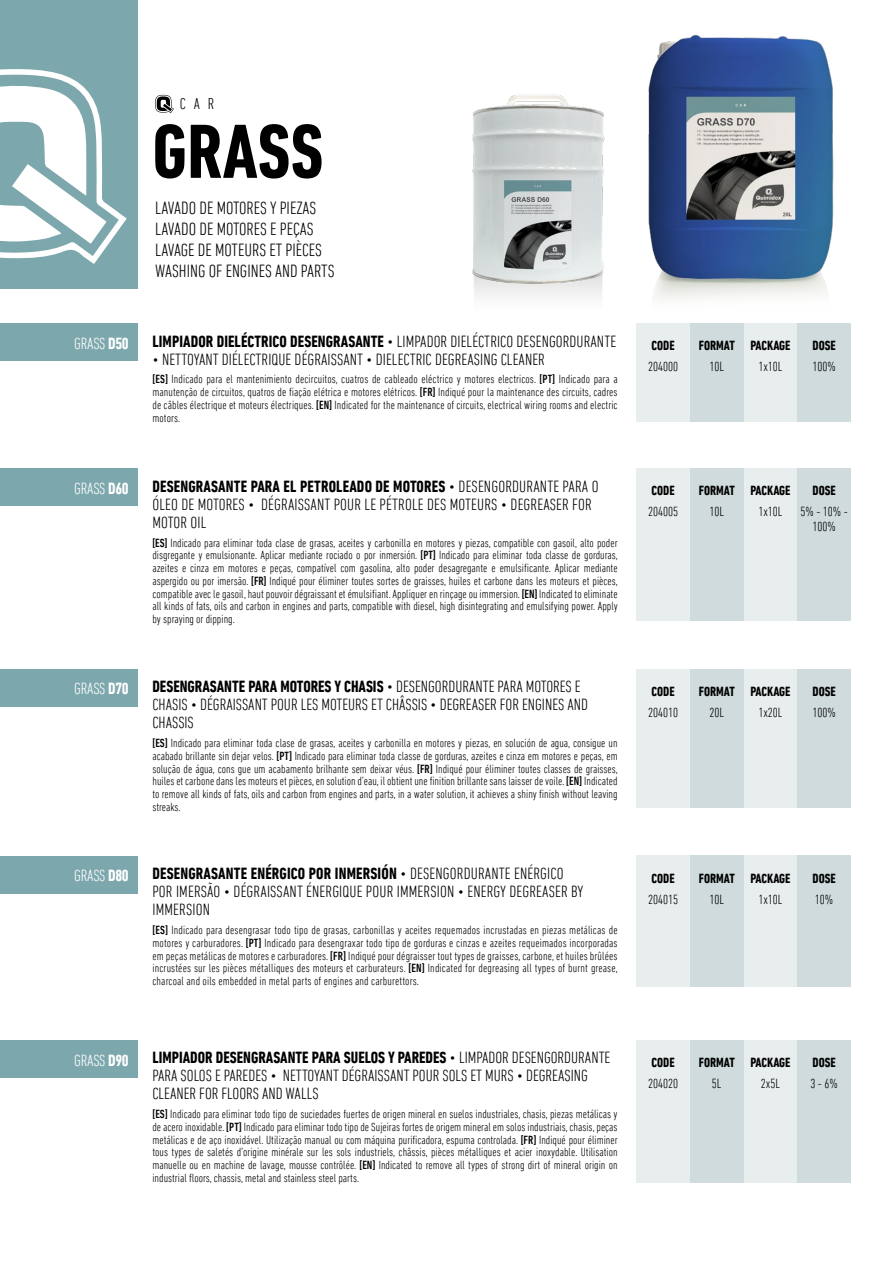
<style>
.page{position:relative;width:893px;height:1263px;background:#fff}
.page>*{position:absolute;margin:0;border:0;box-sizing:border-box;transform-origin:0 0}
.t1{font:700 condensed 78px "DIN Next LT Pro";color:#000}
.t2{font:300 condensed 18px/21px "DIN Next LT Pro";color:#000}
.t3{font:300 condensed 16.5px/18px "DIN Next LT Pro";letter-spacing:.005em;color:#000}
.t4{font:300 condensed 16.5px "DIN Next LT Pro";letter-spacing:-.015em;color:#fff}
.t5{font:300 condensed 15.9px "DIN Next LT Pro";color:#000}
.t6{font:700 condensed 13.5px "DIN Next LT Pro";color:#000}
.t7{font:300 condensed 13.5px/15px "DIN Next LT Pro";color:#000;text-align:center}
.t8{font:300 condensed 12px/12.8px "DIN Next LT Pro";color:#000;text-align:justify}
.s1{font-weight:700}
.s2{font-weight:500}
</style>
<div class="page">
<img style="left:472px;top:94px;width:130px;height:203px">
<div style="left:0;top:0;width:137px;height:288px;background:#7ca7ad"></div>
<svg style="left:0;top:69px;width:127px;height:195px"></svg>
<svg style="left:155px;top:95px;width:19px;height:18px"></svg>
<svg style="left:163px;top:104px;width:9px;height:7px"></svg>
<div style="left:797px;top:323px;width:54px;height:98px;background:#cfdbdd"></div>
<div style="left:744px;top:323px;width:53px;height:98px;background:#e8edee"></div>
<div style="left:690px;top:323px;width:54px;height:98px;background:#cfdbdd"></div>
<div style="left:636px;top:323px;width:54px;height:98px;background:#e8edee"></div>
<div style="left:0;top:323px;width:137px;height:38px;background:#7ca7ad"></div>
<div style="left:797px;top:468px;width:54px;height:153px;background:#cfdbdd"></div>
<div style="left:744px;top:468px;width:53px;height:153px;background:#e8edee"></div>
<div style="left:690px;top:468px;width:54px;height:153px;background:#cfdbdd"></div>
<div style="left:636px;top:468px;width:54px;height:153px;background:#e8edee"></div>
<div style="left:0;top:469px;width:137px;height:37px;background:#7ca7ad"></div>
<div style="left:797px;top:669px;width:54px;height:138px;background:#cfdbdd"></div>
<div style="left:744px;top:669px;width:53px;height:138px;background:#e8edee"></div>
<div style="left:690px;top:669px;width:54px;height:138px;background:#cfdbdd"></div>
<div style="left:636px;top:669px;width:54px;height:138px;background:#e8edee"></div>
<div style="left:0;top:669px;width:137px;height:37px;background:#7ca7ad"></div>
<div style="left:797px;top:856px;width:54px;height:131px;background:#cfdbdd"></div>
<div style="left:744px;top:856px;width:53px;height:131px;background:#e8edee"></div>
<div style="left:690px;top:856px;width:54px;height:131px;background:#cfdbdd"></div>
<div style="left:636px;top:856px;width:54px;height:131px;background:#e8edee"></div>
<div style="left:0;top:856px;width:137px;height:37px;background:#7ca7ad"></div>
<div style="left:797px;top:1040px;width:54px;height:143px;background:#cfdbdd"></div>
<div style="left:744px;top:1040px;width:53px;height:143px;background:#e8edee"></div>
<div style="left:690px;top:1040px;width:54px;height:143px;background:#cfdbdd"></div>
<div style="left:636px;top:1040px;width:54px;height:143px;background:#e8edee"></div>
<div style="left:0;top:1040px;width:137px;height:38px;background:#7ca7ad"></div>
<img style="left:602px;top:34px;width:232px;height:265px">
<h3 class="t5" style="left:180px;top:94px;width:36px">CAR</h3>
<h1 class="t1" style="left:152px;top:107px;width:173px">GRASS</h1>
<h2 class="t2" style="left:155px;top:197px;width:181px">LAVADO DE MOTORES Y PIEZAS<br>LAVADO DE MOTORES E PEÇAS<br>LAVAGE DE MOTEURS ET PIÈCES<br>WASHING OF ENGINES AND PARTS</h2>
<h3 class="t4" style="left:74px;top:334px;width:56px">GRASS <span class="s1">D50</span></h3>
<h3 class="t3" style="left:152px;top:332px;width:465px"><span class="s1">LIMPIADOR DIELÉCTRICO DESENGRASANTE</span> • LIMPADOR DIELÉCTRICO DESENGORDURANTE</h3>
<h3 class="t3" style="left:152px;top:350px;width:394px">• NETTOYANT DIÉLECTRIQUE DÉGRAISSANT • DIELECTRIC DEGREASING CLEANER</h3>
<p class="t8" style="left:152px;top:373px;width:467px"><span class="s2">[ES]</span> Indicado para el mantenimiento decircuitos, cuatros de cableado eléctrico y motores electricos. <span class="s2">[PT]</span> Indicado para a manutenção de circuitos, quatros de fiação elétrica e motores elétricos. <span class="s2">[FR]</span> Indiqué pour la maintenance des circuits, cadres de câbles électrique et moteurs électriques. <span class="s2">[EN]</span> Indicated for the maintenance of circuits, electrical wiring rooms and electric motors.</p>
<p class="t6" style="left:652px;top:338px;width:25px">CODE</p>
<p class="t7" style="left:648px;top:359px;width:32px">204000</p>
<p class="t6" style="left:699px;top:338px;width:37px">FORMAT</p>
<p class="t7" style="left:709px;top:359px;width:16px">10L</p>
<p class="t6" style="left:750px;top:338px;width:42px">PACKAGE</p>
<p class="t7" style="left:758px;top:359px;width:26px">1x10L</p>
<p class="t6" style="left:812px;top:338px;width:25px">DOSE</p>
<p class="t7" style="left:812px;top:359px;width:25px">100%</p>
<h3 class="t4" style="left:74px;top:479px;width:56px">GRASS <span class="s1">D60</span></h3>
<h3 class="t3" style="left:152px;top:477px;width:448px"><span class="s1">DESENGRASANTE PARA EL PETROLEADO DE MOTORES</span> • DESENGORDURANTE PARA O<br>ÓLEO DE MOTORES • DÉGRAISSANT POUR LE PÉTROLE DES MOTEURS • DEGREASER FOR<br>MOTOR OIL</h3>
<p class="t8" style="left:152px;top:536px;width:467px"><span class="s2">[ES]</span> Indicado para eliminar toda clase de grasas, aceites y carbonilla en motores y piezas, compatible con gasoil, alto poder disgregante y emulsionante. Aplicar mediante rociado o por inmersión. <span class="s2">[PT]</span> Indicado para eliminar toda classe de gorduras, azeites e cinza em motores e peças, compatível com gasolina, alto poder desagregante e emulsificante. Aplicar mediante aspergido ou por imersão. <span class="s2">[FR]</span> Indiqué pour éliminer toutes sortes de graisses, huiles et carbone dans les moteurs et pièces, compatible avec le gasoil, haut pouvoir dégraissant et émulsifiant. Appliquer en rinçage ou immersion. <span class="s2">[EN]</span> Indicated to eliminate all kinds of fats, oils and carbon in engines and parts, compatible with diesel, high disintegrating and emulsifying power. Apply by spraying or dipping.</p>
<p class="t6" style="left:652px;top:483px;width:25px">CODE</p>
<p class="t7" style="left:648px;top:504px;width:32px">204005</p>
<p class="t6" style="left:699px;top:483px;width:37px">FORMAT</p>
<p class="t7" style="left:709px;top:504px;width:16px">10L</p>
<p class="t6" style="left:750px;top:483px;width:42px">PACKAGE</p>
<p class="t7" style="left:758px;top:504px;width:26px">1x10L</p>
<p class="t6" style="left:812px;top:483px;width:25px">DOSE</p>
<p class="t7" style="left:800px;top:504px;width:49px">5% - 10% -<br>100%</p>
<h3 class="t4" style="left:74px;top:679px;width:56px">GRASS <span class="s1">D70</span></h3>
<h3 class="t3" style="left:152px;top:677px;width:437px"><span class="s1">DESENGRASANTE PARA MOTORES Y CHASIS</span> • DESENGORDURANTE PARA MOTORES E<br>CHASIS • DÉGRAISSANT POUR LES MOTEURS ET CHÂSSIS • DEGREASER FOR ENGINES AND<br>CHASSIS</h3>
<p class="t8" style="left:152px;top:736px;width:467px"><span class="s2">[ES]</span> Indicado para eliminar toda clase de grasas, aceites y carbonilla en motores y piezas, en solución de agua, consigue un acabado brillante sin dejar velos. <span class="s2">[PT]</span> Indicado para eliminar toda classe de gorduras, azeites e cinza em motores e peças, em solução de água, cons gue um acabamento brilhante sem deixar véus. <span class="s2">[FR]</span> Indiqué pour éliminer toutes classes de graisses, huiles et carbone dans les moteurs et pièces, en solution d’eau, il obtient une finition brillante sans laisser de voile. <span class="s2">[EN]</span> Indicated to remove all kinds of fats, oils and carbon from engines and parts, in a water solution, it achieves a shiny finish without leaving streaks.</p>
<p class="t6" style="left:652px;top:683px;width:25px">CODE</p>
<p class="t7" style="left:648px;top:704px;width:32px">204010</p>
<p class="t6" style="left:699px;top:683px;width:37px">FORMAT</p>
<p class="t7" style="left:709px;top:704px;width:16px">20L</p>
<p class="t6" style="left:750px;top:683px;width:42px">PACKAGE</p>
<p class="t7" style="left:758px;top:704px;width:26px">1x20L</p>
<p class="t6" style="left:812px;top:683px;width:25px">DOSE</p>
<p class="t7" style="left:812px;top:704px;width:25px">100%</p>
<h3 class="t4" style="left:74px;top:866px;width:56px">GRASS <span class="s1">D80</span></h3>
<h3 class="t3" style="left:152px;top:864px;width:432px"><span class="s1">DESENGRASANTE ENÉRGICO POR INMERSIÓN</span> • DESENGORDURANTE ENÉRGICO<br>POR IMERSÃO • DÉGRAISSANT ÉNERGIQUE POUR IMMERSION • ENERGY DEGREASER BY<br>IMMERSION</h3>
<p class="t8" style="left:152px;top:923px;width:467px"><span class="s2">[ES]</span> Indicado para desengrasar todo tipo de grasas, carbonillas y aceites requemados incrustadas en piezas metálicas de motores y carburadores. <span class="s2">[PT]</span> Indicado para desengraxar todo tipo de gorduras e cinzas e azeites requeimados incorporadas em peças metálicas de motores e carburadores. <span class="s2">[FR]</span> Indiqué pour dégraisser tout types de graisses, carbone, et huiles brûlées incrustées sur les pièces métalliques des moteurs et carburateurs. <span class="s2">[EN]</span> Indicated for degreasing all types of burnt grease, charcoal and oils embedded in metal parts of engines and carburettors.</p>
<p class="t6" style="left:652px;top:870px;width:25px">CODE</p>
<p class="t7" style="left:648px;top:891px;width:32px">204015</p>
<p class="t6" style="left:699px;top:870px;width:37px">FORMAT</p>
<p class="t7" style="left:709px;top:891px;width:16px">10L</p>
<p class="t6" style="left:750px;top:870px;width:42px">PACKAGE</p>
<p class="t7" style="left:758px;top:891px;width:26px">1x10L</p>
<p class="t6" style="left:812px;top:870px;width:25px">DOSE</p>
<p class="t7" style="left:815px;top:891px;width:20px">10%</p>
<h3 class="t4" style="left:74px;top:1050px;width:56px">GRASS <span class="s1">D90</span></h3>
<h3 class="t3" style="left:152px;top:1049px;width:459px"><span class="s1">LIMPIADOR DESENGRASANTE PARA SUELOS Y PAREDES</span> • LIMPADOR DESENGORDURANTE<br>PARA SOLOS E PAREDES • NETTOYANT DÉGRAISSANT POUR SOLS ET MURS • DEGREASING<br>CLEANER FOR FLOORS AND WALLS</h3>
<p class="t8" style="left:152px;top:1107px;width:467px"><span class="s2">[ES]</span> Indicado para eliminar todo tipo de suciedades fuertes de origen mineral en suelos industriales, chasis, piezas metálicas y de acero inoxidable. <span class="s2">[PT]</span> Indicado para eliminar todo tipo de Sujeiras fortes de origem mineral em solos industriais, chasis, peças metálicas e de aço inoxidável. Utilização manual ou com máquina purificadora, espuma controlada. <span class="s2">[FR]</span> Indiqué pour éliminer tous types de saletés d’origine minérale sur les sols industriels, châssis, pièces métalliques et acier inoxydable. Utilisation manuelle ou en machine de lavage, mousse contrôlée. <span class="s2">[EN]</span> Indicated to remove all types of strong dirt of mineral origin on industrial floors, chassis, metal and stainless steel parts.</p>
<p class="t6" style="left:652px;top:1054px;width:25px">CODE</p>
<p class="t7" style="left:648px;top:1075px;width:32px">204020</p>
<p class="t6" style="left:699px;top:1054px;width:37px">FORMAT</p>
<p class="t7" style="left:712px;top:1075px;width:11px">5L</p>
<p class="t6" style="left:750px;top:1054px;width:42px">PACKAGE</p>
<p class="t7" style="left:761px;top:1075px;width:21px">2x5L</p>
<p class="t6" style="left:812px;top:1054px;width:25px">DOSE</p>
<p class="t7" style="left:810px;top:1075px;width:29px">3 - 6%</p>
</div>
